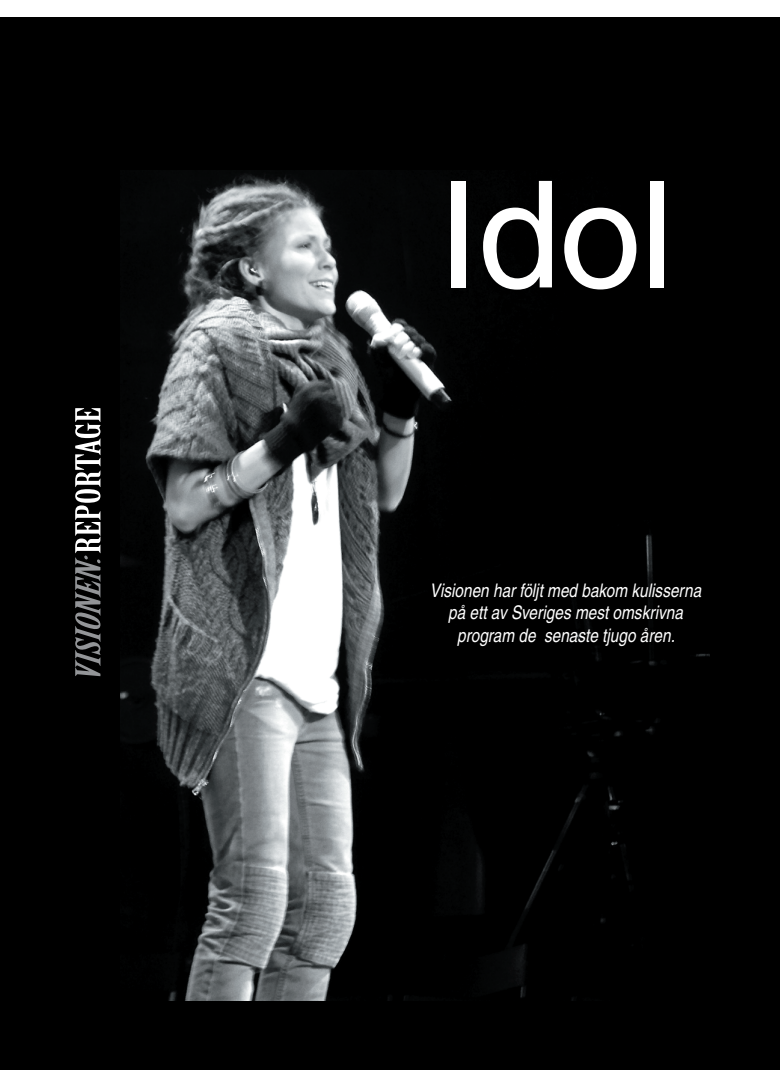
<style>
.page{position:relative;width:780px;height:1088px;background:#fff}
.page>*{position:absolute;margin:0;border:0;box-sizing:border-box;transform-origin:0 0}
.t1{font:148.38px "Helvetica";color:#fff}
.t2{font:italic 33.62px "Birch Std";color:#939598;scale:1.52 1}
.t3{font:italic condensed 18.75px/22.5px "Helvetica";color:#fff;text-align:center}
.s1{font-style:normal;color:#fff}
</style>
<div class="page">
<div style="left:0;top:18px;width:779px;height:1052px;background:#000"></div>
<img style="left:121px;top:172px;width:588px;height:828px">
<h2 class="t2" style="left:69px;top:684px;width:184px;rotate:-90deg">VISIONEN:<span class="s1">REPORTAGE</span></h2>
<h1 class="t1" style="left:438px;top:149px;width:237px">Idol</h1>
<p class="t3" style="left:430px;top:579px;width:273px">Visionen har följt med bakom kulisserna på ett av Sveriges mest omskrivna program de senaste tjugo åren.</p>
</div>
